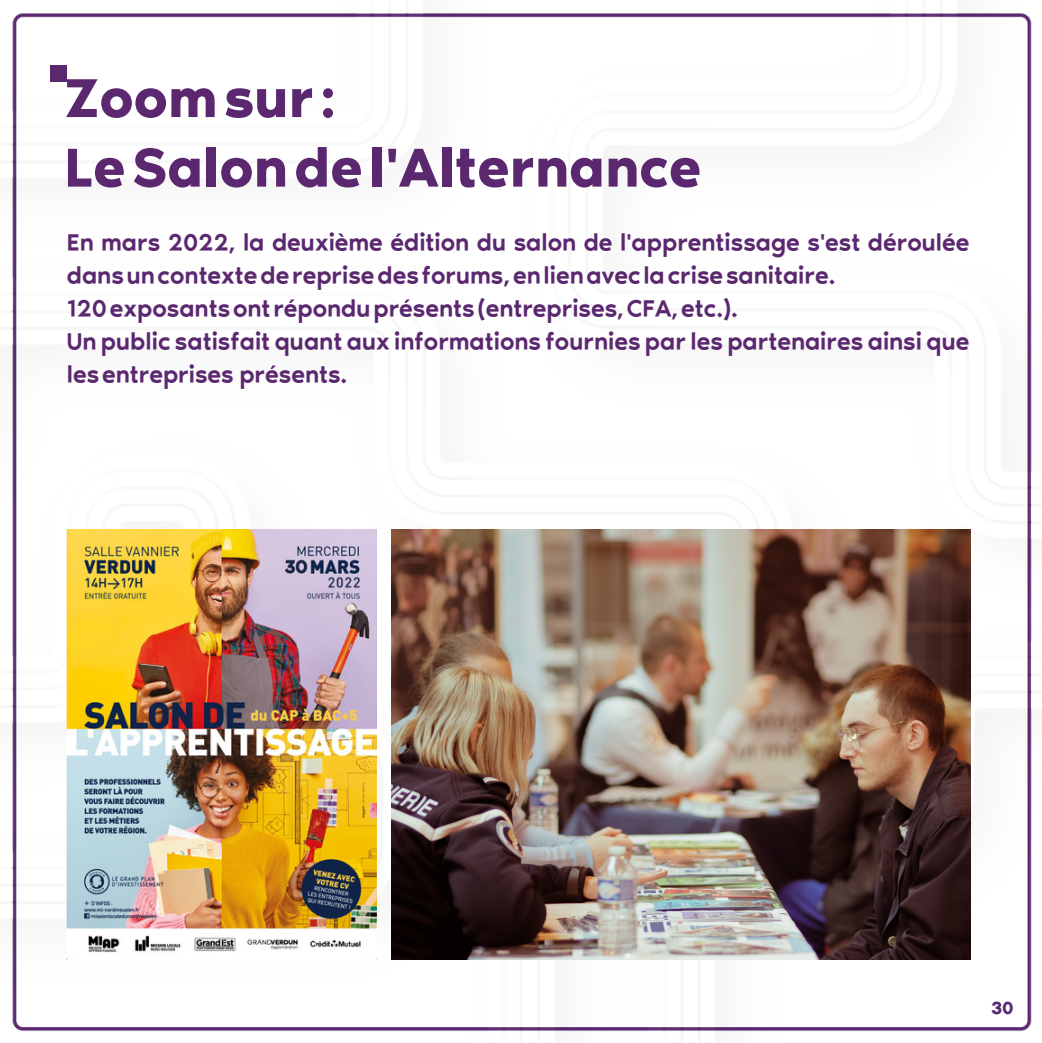
<style>
.page{position:relative;width:1042px;height:1043px;background:#fff}
.page>*{position:absolute;margin:0;border:0;box-sizing:border-box;transform-origin:0 0}
.t1{font:72.62px "RTL Media Pro Regular";color:#5b2870}
.t2{font:31.5px/32.7px "RTL Media Pro Light";color:#5b2870}
.t3{font:22.75px "RTL Media Pro Regular";color:#5b2870}
</style>
<div class="page">
<img style="left:12px;top:13px;width:1020px;height:1019px">
<div style="left:51px;top:65px;width:16px;height:16px;background:#5b2870"></div>
<img style="left:391px;top:529px;width:578px;height:429px">
<img style="left:67px;top:529px;width:309px;height:429px">
<p class="t1" style="left:64px;top:66px;width:273px">Zoomsur:</p>
<p class="t1" style="left:64px;top:136px;width:638px">LeSalondel'Alternance</p>
<p class="t2" style="left:67px;top:229px;width:903px">En mars 2022, la deuxième édition du salon de l'apprentissage s'est déroulée dansuncontextedereprisedesforums,enlienaveclacrisesanitaire.</p>
<p class="t2" style="left:67px;top:294px;width:672px">120exposantsontréponduprésents(entreprises,CFA,etc.).</p>
<p class="t2" style="left:67px;top:327px;width:903px">Un publicsatisfait quant aux informationsfournies parles partenaires ainsi que lesentreprises présents.</p>
<p class="t3" style="left:990px;top:997px;width:24px">30</p>
</div>
